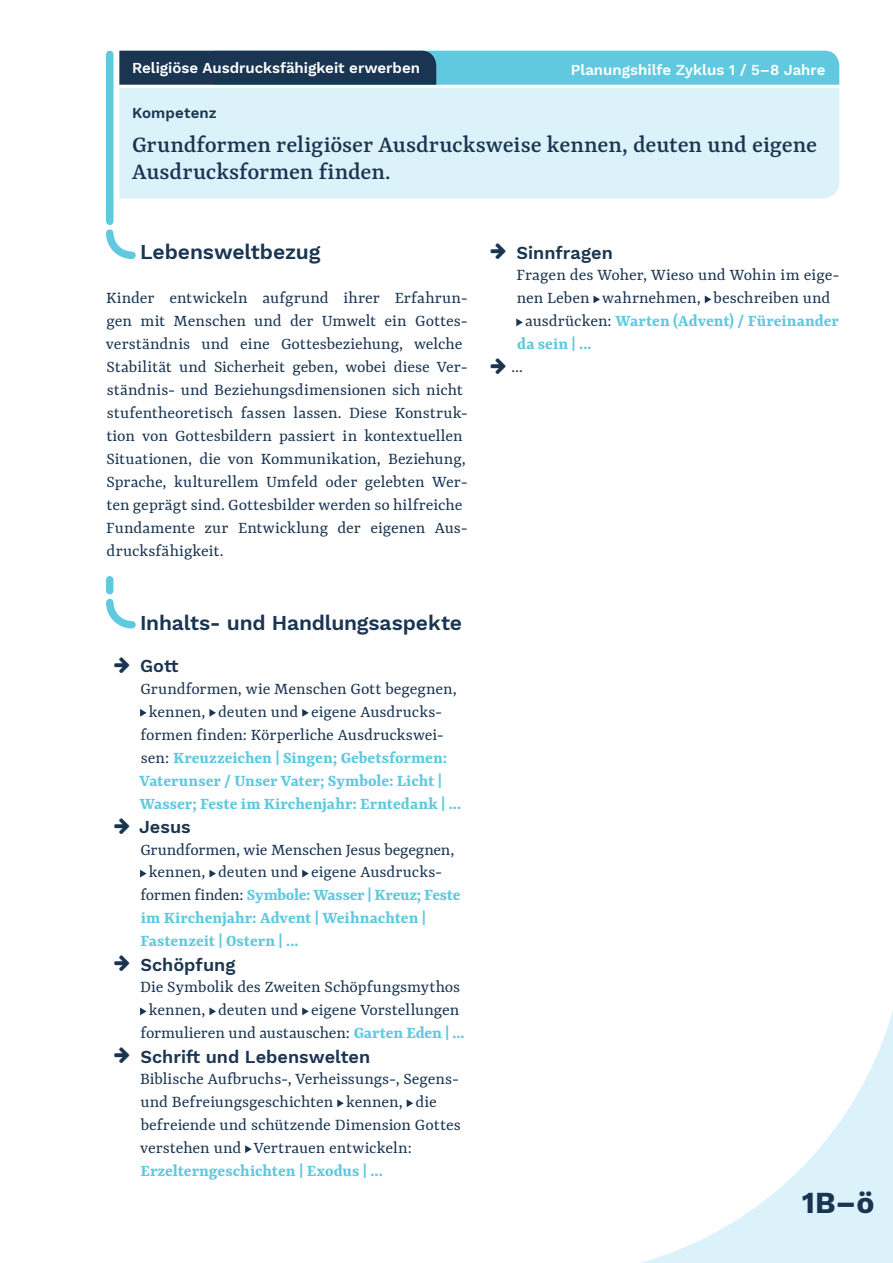
<style>
.page{position:relative;width:893px;height:1263px;background:#fff}
.page>*{position:absolute;margin:0;border:0;box-sizing:border-box;transform-origin:0 0}
.t1{font:700 30px "Work Sans";color:#1a3552}
.t2{font:500 25.5px/27px "Rasa";letter-spacing:-.005em;color:#1a3552}
.t3{font:600 20.85px "Work Sans";letter-spacing:-.01em;color:#1a3552}
.t4{font:18px/23px "Rasa";color:#1a3552}
.t5{font:700 18px "Rasa";color:#60c9df}
.t6{font:600 18px "Work Sans";color:#1a3552}
.t7{font:600 15px "Work Sans";color:#fff}
.t8{font:600 15px "Work Sans";letter-spacing:.01em;color:#1a3552}
.s1{font-weight:400;color:#1a3552}
.s2{font-weight:700;color:#60c9df}
</style>
<div class="page">
<svg style="left:406px;top:1014px;width:486px;height:248px"></svg>
<div style="left:106px;top:54px;width:7px;height:167px;background:#60c9df"></div>
<svg style="left:119px;top:51px;width:720px;height:34px;background:#4389a2"></svg>
<div style="left:119px;top:88px;width:720px;height:110px;background:#dcf2fa"></div>
<svg style="left:106px;top:229px;width:30px;height:30px"></svg>
<div style="left:106px;top:579px;width:7px;height:11px;background:#60c9df"></div>
<svg style="left:106px;top:598px;width:30px;height:31px"></svg>
<svg style="left:140px;top:709px;width:6px;height:7px"></svg>
<svg style="left:209px;top:709px;width:7px;height:7px"></svg>
<svg style="left:302px;top:709px;width:6px;height:7px"></svg>
<svg style="left:140px;top:869px;width:6px;height:8px"></svg>
<svg style="left:209px;top:869px;width:7px;height:8px"></svg>
<svg style="left:302px;top:869px;width:6px;height:8px"></svg>
<svg style="left:140px;top:1007px;width:6px;height:8px"></svg>
<svg style="left:209px;top:1007px;width:7px;height:8px"></svg>
<svg style="left:302px;top:1007px;width:6px;height:8px"></svg>
<svg style="left:337px;top:1099px;width:6px;height:7px"></svg>
<svg style="left:406px;top:1099px;width:7px;height:7px"></svg>
<svg style="left:245px;top:1145px;width:6px;height:7px"></svg>
<svg style="left:593px;top:295px;width:6px;height:8px"></svg>
<svg style="left:704px;top:295px;width:7px;height:8px"></svg>
<svg style="left:516px;top:318px;width:6px;height:8px"></svg>
<p class="t7" style="left:132px;top:59px;width:289px">Religiöse Ausdrucksfähigkeit erwerben</p>
<p class="t7" style="left:570px;top:61px;width:256px">Planungshilfe Zyklus 1 / 5–8 Jahre</p>
<p class="t8" style="left:132px;top:104px;width:86px">Kompetenz</p>
<h2 class="t2" style="left:132px;top:132px;width:686px">Grundformen religiöser Ausdrucksweise kennen, deuten und eigene<br>Ausdrucksformen finden.</h2>
<p class="t3" style="left:140px;top:240px;width:182px">Lebensweltbezug</p>
<p class="t4" style="left:106px;top:287px;width:363px">Kinder entwickeln aufgrund ihrer Erfahrun&shy;gen mit Menschen und der Umwelt ein Gottes&shy;verständnis und eine Gottesbeziehung, welche Stabilität und Sicherheit geben, wobei diese Ver&shy;ständnis- und Beziehungsdimensionen sich nicht stufentheoretisch fassen lassen. Diese Konstruk&shy;tion von Gottesbildern passiert in kontextuellen Situationen, die von Kommunikation, Beziehung, Sprache, kulturellem Umfeld oder gelebten Wer&shy;ten geprägt sind. Gottesbilder werden so hilfreiche Fundamente zur Entwicklung der eigenen Aus&shy;drucksfähigkeit.</p>
<p class="t3" style="left:140px;top:610px;width:323px">Inhalts- und Handlungsaspekte</p>
<p class="t6" style="left:140px;top:655px;width:40px">Gott</p>
<p class="t4" style="left:140px;top:677px;width:318px">Grundformen, wie Menschen Gott begegnen,</p>
<p class="t4" style="left:149px;top:700px;width:295px">kennen, deuten und eigene Ausdrucks-</p>
<p class="t4" style="left:140px;top:723px;width:305px">formen finden: Körperliche Ausdruckswei-</p>
<p class="t5" style="left:141px;top:745px;width:308px"><span class="s1">sen:</span> Kreuzzeichen | Singen; Gebetsformen:</p>
<p class="t5" style="left:139px;top:768px;width:304px">Vaterunser / Unser Vater; Symbole: Licht |</p>
<p class="t5" style="left:140px;top:791px;width:323px">Wasser; Feste im Kirchenjahr: Erntedank | ...</p>
<p class="t6" style="left:139px;top:816px;width:53px">Jesus</p>
<p class="t4" style="left:140px;top:838px;width:315px">Grundformen, wie Menschen Jesus begegnen,</p>
<p class="t4" style="left:149px;top:861px;width:295px">kennen, deuten und eigene Ausdrucks-</p>
<p class="t5" style="left:140px;top:883px;width:321px"><span class="s1">formen finden:</span> Symbole: Wasser | Kreuz; Feste</p>
<p class="t5" style="left:141px;top:906px;width:287px">im Kirchenjahr: Advent | Weihnachten |</p>
<p class="t5" style="left:140px;top:929px;width:159px">Fastenzeit | Ostern | ...</p>
<p class="t6" style="left:140px;top:953px;width:97px">Schöpfung</p>
<p class="t4" style="left:140px;top:976px;width:326px;text-align:center">Die Symbolik des Zweiten Schöpfungsmythos kennen, deuten und eigene Vorstellungen formulieren und austauschen: <span class="s2">Garten Eden | ...</span></p>
<p class="t6" style="left:140px;top:1045px;width:231px">Schrift und Lebenswelten</p>
<p class="t4" style="left:140px;top:1068px;width:322px">Biblische Aufbruchs-, Verheissungs-, Segens&shy;und Befreiungsgeschichten kennen, die befreiende und schützende Dimension Gottes verstehen und Vertrauen entwickeln:</p>
<p class="t5" style="left:140px;top:1158px;width:244px">Erzelterngeschichten | Exodus | ...</p>
<p class="t6" style="left:516px;top:242px;width:98px">Sinnfragen</p>
<p class="t4" style="left:516px;top:264px;width:324px">Fragen des Woher, Wieso und Wohin im eige-</p>
<p class="t4" style="left:516px;top:287px;width:315px">nen Leben wahrnehmen, beschreiben und</p>
<p class="t5" style="left:525px;top:309px;width:315px"><span class="s1">ausdrücken:</span> Warten (Advent) / Füreinander</p>
<p class="t5" style="left:517px;top:332px;width:76px">da sein | ...</p>
<p class="t4" style="left:511px;top:356px;width:13px">…</p>
<h1 class="t1" style="left:801px;top:1184px;width:74px">1B–ö</h1>
</div>
